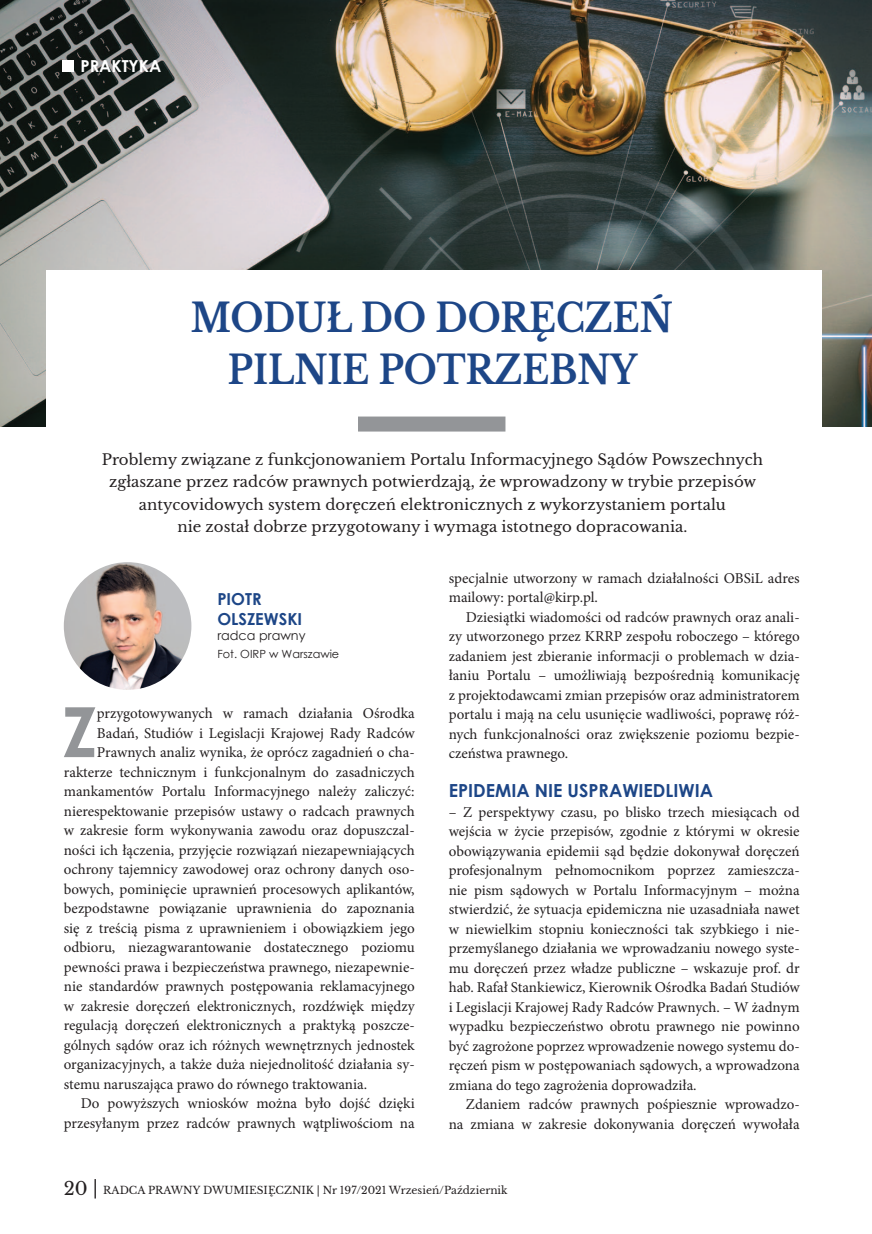
<style>
.page{position:relative;width:872px;height:1234px;background:#fff}
.page>*{position:absolute;margin:0;border:0;box-sizing:border-box;transform-origin:0 0}
.t1{font:700 69.3px "Century Gothic";color:#939598}
.t2{font:700 39px/52.5px "Libre Baskerville";color:#1d4687;scale:.9 1}
.t3{font:700 18px "Century Gothic";color:#1d4687}
.t4{font:700 16.5px/19.8px "Century Gothic";color:#1d4687}
.t5{font:700 16.5px "Century Gothic";color:#fff}
.t6{font:15px/19.5px "Minion Pro";color:#231f20;text-align:justify}
.t7{font:15px/22.5px "Libre Baskerville";color:#231f20;text-align:center}
.t8{font:12.75px "Century Gothic";color:#231f20}
.t9{font:11.25px "Century Gothic";color:#231f20}
.t10{font:10.5px "Libre Baskerville";color:#231f20}
.s1{font-size:18px}
</style>
<div class="page">
<img style="left:0;top:0;width:872px;height:426px">
<div style="left:46px;top:270px;width:775px;height:882px;background:#fff"></div>
<div style="left:358px;top:416px;width:147px;height:15px;background:#939598"></div>
<div style="left:62px;top:60px;width:12px;height:12px;background:#fff"></div>
<img style="left:64px;top:562px;width:127px;height:127px;border-radius:64px">
<p class="t5" style="left:80px;top:54px;width:82px">PRAKTYKA</p>
<h2 class="t2" style="left:228px;top:292px;width:496px;text-indent:-37px">MODUŁ DO DORĘCZEŃ<br>PILNI</h2>
<h2 class="t2" style="left:343px;top:344px;width:74px">E POTR</h2>
<h2 class="t2" style="left:494px;top:344px;width:155px">ZEBNY</h2>
<p class="t7" style="left:102px;top:448px;width:663px">Problemy związane z funkcjonowaniem Portalu Informacyjnego Sądów Powszechnych zgłaszane przez radców prawnych potwierdzają, że wprowadzony w trybie przepisów antycovidowych system doręczeń elektronicznych z wykorzystaniem portalu<br>nie został dobrze przygotowany i wymaga istotnego dopracowania.</p>
<p class="t4" style="left:217px;top:588px;width:50px">PIOTR<br>OLSZEWSK</p>
<p class="t4" style="left:297px;top:608px;width:6px">I</p>
<p class="t8" style="left:217px;top:626px;width:90px">radca prawny</p>
<p class="t9" style="left:217px;top:646px;width:123px">Fot. OIRP w Warszawie</p>
<h1 class="t1" style="left:62px;top:679px;width:33px">Z</h1>
<p class="t6" style="left:97px;top:703px;width:319px">przygotowywanych w ramach działania Ośrodka</p>
<p class="t6" style="left:97px;top:723px;width:319px">Badań, Studiów i Legislacji Krajowej Rady Radców</p>
<p class="t6" style="left:97px;top:742px;width:319px">Prawnych analiz wynika, że oprócz zagadnień o cha-</p>
<p class="t6" style="left:64px;top:762px;width:352px">rakterze technicznym i funkcjonalnym do zasadniczych</p>
<p class="t6" style="left:64px;top:781px;width:352px">mankamentów Portalu Informacyjnego należy zaliczyć:</p>
<p class="t6" style="left:64px;top:801px;width:352px">nierespektowanie przepisów ustawy o radcach prawnych</p>
<p class="t6" style="left:64px;top:820px;width:352px">w zakresie form wykonywania zawodu oraz dopuszczal-</p>
<p class="t6" style="left:64px;top:840px;width:352px">ności ich łączenia, przyjęcie rozwiązań niezapewniających</p>
<p class="t6" style="left:64px;top:859px;width:352px">ochrony tajemnicy zawodowej oraz ochrony danych oso-</p>
<p class="t6" style="left:64px;top:879px;width:352px">bowych, pominięcie uprawnień procesowych aplikantów,</p>
<p class="t6" style="left:64px;top:898px;width:352px">bezpodstawne powiązanie uprawnienia do zapoznania</p>
<p class="t6" style="left:64px;top:918px;width:352px">się z treścią pisma z uprawnieniem i obowiązkiem jego</p>
<p class="t6" style="left:64px;top:937px;width:352px">odbioru, niezagwarantowanie dostatecznego poziomu</p>
<p class="t6" style="left:64px;top:957px;width:352px">pewności prawa i bezpieczeństwa prawnego, niezapewnie-</p>
<p class="t6" style="left:64px;top:976px;width:352px">nie standardów prawnych postępowania reklamacyjnego</p>
<p class="t6" style="left:64px;top:996px;width:352px">w zakresie doręczeń elektronicznych, rozdźwięk między</p>
<p class="t6" style="left:64px;top:1015px;width:352px">regulacją doręczeń elektronicznych a praktyką poszcze-</p>
<p class="t6" style="left:64px;top:1035px;width:352px">gólnych sądów oraz ich różnych wewnętrznych jednostek</p>
<p class="t6" style="left:64px;top:1054px;width:352px">organizacyjnych, a także duża niejednolitość działania sy-</p>
<p class="t6" style="left:64px;top:1074px;width:305px">stemu naruszająca prawo do równego traktowania.</p>
<p class="t6" style="left:81px;top:1093px;width:335px">Do powyższych wniosków można było dojść dzięki</p>
<p class="t6" style="left:64px;top:1113px;width:352px">przesyłanym przez radców prawnych wątpliwościom na</p>
<p class="t6" style="left:449px;top:568px;width:352px">specjalnie utworzony w ramach działalności OBSiL adres mailowy: portal@kirp.pl.</p>
<p class="t6" style="left:449px;top:607px;width:352px;text-indent:17px">Dziesiątki wiadomości od radców prawnych oraz anali&shy;zy utworzonego przez KRRP zespołu roboczego – którego zadaniem jest zbieranie informacji o problemach w dzia&shy;łaniu Portalu – umożliwiają bezpośrednią komunikację z projektodawcami zmian przepisów oraz administratorem portalu i mają na celu usunięcie wadliwości, poprawę róż&shy;nych funkcjonalności oraz zwiększenie poziomu bezpie&shy;czeństwa prawnego.</p>
<p class="t3" style="left:449px;top:776px;width:20px">EPIDE</p>
<p class="t3" style="left:495px;top:776px;width:50px">MIA NIE</p>
<p class="t3" style="left:567px;top:776px;width:12px">USPRAWIEDLIWIA</p>
<p class="t6" style="left:449px;top:802px;width:352px">– Z perspektywy czasu, po blisko trzech miesiącach od wejścia w życie przepisów, zgodnie z którymi w okresie obowiązywania epidemii sąd będzie dokonywał doręczeń profesjonalnym pełnomocnikom poprzez zamieszcza&shy;nie pism sądowych w Portalu Informacyjnym – można stwierdzić, że sytuacja epidemiczna nie uzasadniała nawet w niewielkim stopniu konieczności tak szybkiego i nie&shy;przemyślanego działania we wprowadzaniu nowego syste&shy;mu doręczeń przez władze publiczne – wskazuje prof. dr hab. Rafał Stankiewicz, Kierownik Ośrodka Badań Studiów i Legislacji Krajowej Rady Radców Prawnych. – W żadnym wypadku bezpieczeństwo obrotu prawnego nie powinno być zagrożone poprzez wprowadzenie nowego systemu do&shy;ręczeń pism w postępowaniach sądowych, a wprowadzona zmiana do tego zagrożenia doprowadziła.</p>
<p class="t6" style="left:449px;top:1094px;width:352px;text-align:right">Zdaniem radców prawnych pośpiesznie wprowadzo&shy;na zmiana w zakresie dokonywania doręczeń wywołała</p>
<p class="t10" style="left:64px;top:1183px;width:445px"><span class="s1">20 |</span> Radca Prawny Dwumiesięcznik | Nr 197/2021 Wrzesień/Październik</p>
</div>
